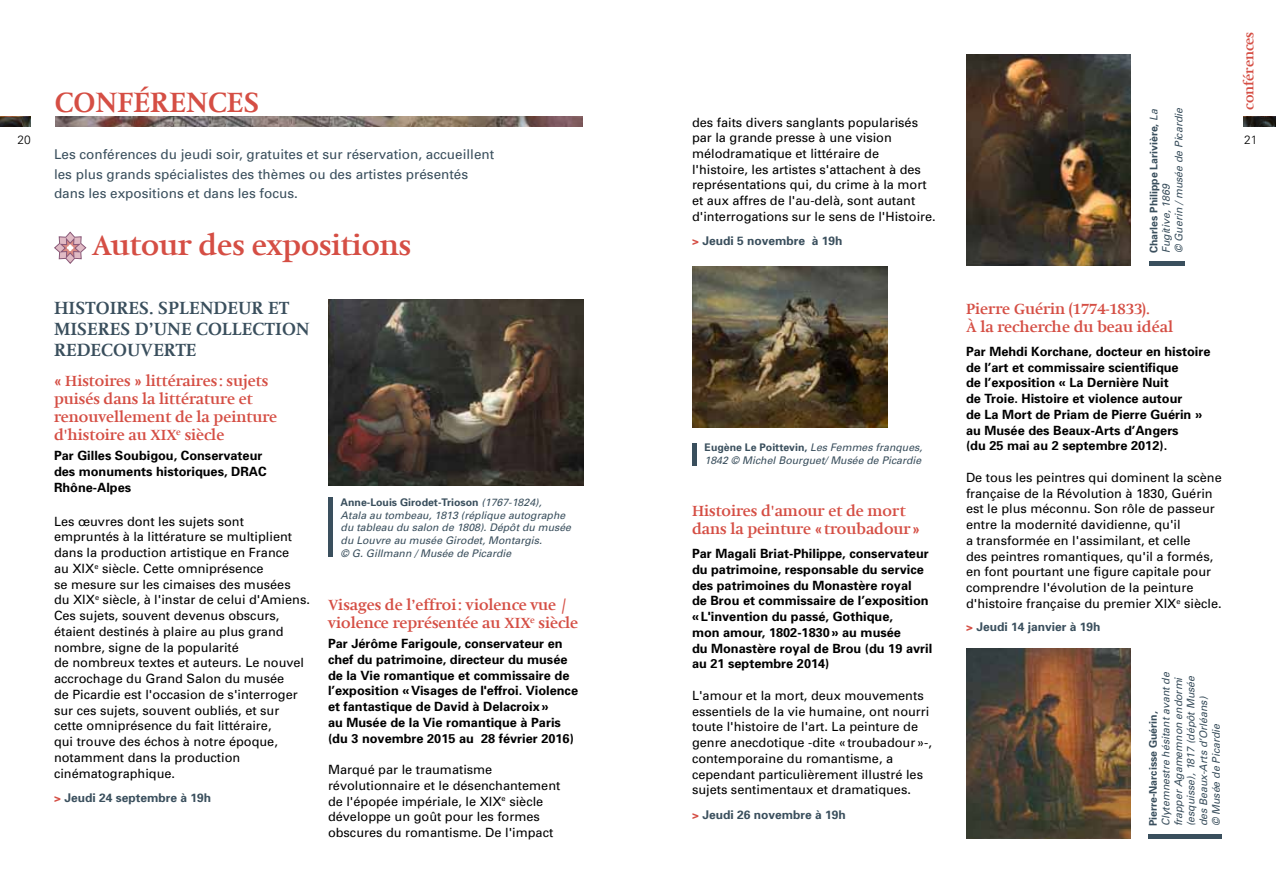
<style>
.page{position:relative;width:1276px;height:893px;background:#fff}
.page>*{position:absolute;margin:0;border:0;box-sizing:border-box;transform-origin:0 0}
.t1{font:700 28.5px "Hollander Com";color:#d54e44}
.t2{font:700 18px/21px "Hollander Com";color:#3a4f5d}
.t3{font:700 15px/18px "Hollander Com";color:#d54e44}
.t4{font:13.5px/19.5px "Univers";color:#3a4f5d}
.t5{font:700 13.5px "Hollander Com";color:#d54e44}
.t6{font:12.75px/15.8px "Univers";color:#000}
.t7{font:700 12.75px/15.8px "Univers";color:#000}
.t8{font:700 12px "Univers";color:#3a4f5d}
.t9{font:300 12px "Univers";color:#000}
.t10{font:italic 10.5px/12.6px "Univers";color:#3a4f5d}
.t11{font:700 10.5px "Univers";color:#3a4f5d}
.s1{font-weight:700;font-style:normal}
.s2{color:#d54e44}
</style>
<div class="page">
<img style="left:0;top:117px;width:31px;height:9px">
<img style="left:1243px;top:117px;width:33px;height:9px">
<img style="left:328px;top:300px;width:256px;height:185px">
<hr style="left:328px;top:498px;width:4px;height:59px;background:#3a4f5d">
<img style="left:692px;top:266px;width:195px;height:161px">
<img style="left:966px;top:54px;width:165px;height:212px">
<img style="left:966px;top:649px;width:164px;height:190px">
<hr style="left:692px;top:443px;width:4px;height:22px;background:#3a4f5d">
<div style="left:1149px;top:261px;width:35px;height:5px;background:#3a4f5d"></div>
<hr style="left:1148px;top:835px;width:73px;height:4px;background:#3a4f5d">
<img style="left:55px;top:117px;width:527px;height:9px">
<svg style="left:54px;top:231px;width:33px;height:33px"></svg>
<p class="t5" style="left:1240px;top:110px;width:79px;rotate:-90deg">conférences</p>
<h1 class="t1" style="left:55px;top:84px;width:203px">conférences</h1>
<p class="t10" style="left:1147px;top:253px;width:147px;rotate:-90deg"><span class="s1">Charles Philippe Larivière,</span> La<br>Fugitive, 1869<br>© Guerin /musée de Picardie</p>
<p class="t6" style="left:692px;top:114px;width:245px">des faits divers sanglants popularisés par la grande presse à une vision mélodramatique et littéraire de l'histoire, les artistes s'attachent à des représentations qui, du crime à la mort et aux affres de l'au-delà, sont autant d'interrogations sur le sens de l'Histoire.</p>
<p class="t8" style="left:692px;top:234px;width:152px"><span class="s2">&gt;</span> Jeudi 5 novembre à 19h</p>
<p class="t9" style="left:18px;top:132px;width:15px">20</p>
<p class="t9" style="left:1244px;top:132px;width:15px">21</p>
<p class="t4" style="left:54px;top:145px;width:442px">Les conférences du jeudi soir, gratuites et sur réservation, accueillent les plus grands spécialistes des thèmes ou des artistes présentés dans les expositions et dans les focus.</p>
<h1 class="t1" style="left:92px;top:226px;width:321px">Autour des expositions</h1>
<h2 class="t2" style="left:54px;top:297px;width:226px">HISTOIRES. SPLENDEUR ET<br>MISERES D’UNE COLLECTION<br>REDECOUVERTE</h2>
<p class="t3" style="left:54px;top:372px;width:225px">« Histoires » littéraires : sujets puisés dans la littérature et renouvellement de la peinture d'histoire au XIX<sup>e</sup> siècle</p>
<p class="t7" style="left:54px;top:448px;width:214px">Par Gilles Soubigou, Conservateur des monuments historiques, DRAC<br>Rhône-Alpes</p>
<p class="t6" style="left:54px;top:513px;width:257px">Les œuvres dont les sujets sont empruntés à la littérature se multiplient dans la production artistique en France<br>au XIX<sup>e</sup> siècle. Cette omniprésence<br>se mesure sur les cimaises des musées<br>du XIX<sup>e</sup> siècle, à l'instar de celui d'Amiens.<br>Ces sujets, souvent devenus obscurs, étaient destinés à plaire au plus grand nombre, signe de la popularité<br>de nombreux textes et auteurs. Le nouvel accrochage du Grand Salon du musée<br>de Picardie est l'occasion de s'interroger sur ces sujets, souvent oubliés, et sur cette omniprésence du fait littéraire,<br>qui trouve des échos à notre époque, notamment dans la production cinématographique.</p>
<p class="t8" style="left:54px;top:791px;width:159px"><span class="s2">&gt;</span> Jeudi 24 septembre à 19h</p>
<p class="t10" style="left:341px;top:496px;width:232px"><span class="s1">Anne-Louis Girodet-Trioson</span> (1767-1824),<br>Atala au tombeau, 1813 (réplique autographe du tableau du salon de 1808). Dépôt du musée du Louvre au musée Girodet, Montargis.<br>© G. Gillmann / Musée de Picardie</p>
<p class="t3" style="left:328px;top:596px;width:252px">Visages de l’effroi: violence vue / violence représentée au XIX<sup>e</sup> siècle</p>
<p class="t7" style="left:328px;top:636px;width:252px">Par Jérôme Farigoule, conservateur en chef du patrimoine, directeur du musée de la Vie romantique et commissaire de l’exposition «Visages de l'effroi. Violence et fantastique de David à Delacroix»<br>au Musée de la Vie romantique à Paris (du 3 novembre 2015 au 28 février 2016)</p>
<p class="t6" style="left:328px;top:762px;width:234px">Marqué par le traumatisme révolutionnaire et le désenchantement de l'épopée impériale, le XIX<sup>e</sup> siècle développe un goût pour les formes obscures du romantisme. De l'impact</p>
<p class="t10" style="left:704px;top:441px;width:219px"><span class="s1">Eugène Le Poittevin,</span> Les Femmes franques,<br>1842 © Michel Bourguet/ Musée de Picardie</p>
<p class="t3" style="left:692px;top:502px;width:229px">Histoires d'amour et de mort dans la peinture «troubadour »</p>
<p class="t7" style="left:692px;top:546px;width:242px">Par Magali Briat-Philippe, conservateur du patrimoine, responsable du service des patrimoines du Monastère royal<br>de Brou et commissaire de l’exposition «L'invention du passé, Gothique,<br>mon amour, 1802-1830» au musée<br>du Monastère royal de Brou (du 19 avril au 21 septembre 2014)</p>
<p class="t6" style="left:692px;top:688px;width:241px">L'amour et la mort, deux mouvements essentiels de la vie humaine, ont nourri toute l'histoire de l'art. La peinture de genre anecdotique -dite «troubadour»-, contemporaine du romantisme, a cependant particulièrement illustré les sujets sentimentaux et dramatiques.</p>
<p class="t8" style="left:692px;top:807px;width:155px"><span class="s2">&gt;</span> Jeudi 26 novembre à 19h</p>
<p class="t3" style="left:966px;top:299px;width:209px">Pierre Guérin (1774-1833).<br>À la recherche du beau idéal</p>
<p class="t7" style="left:966px;top:343px;width:246px">Par Mehdi Korchane, docteur en histoire de l’art et commissaire scientifique<br>de l’exposition « La Dernière Nuit<br>de Troie. Histoire et violence autour<br>de La Mort de Priam de Pierre Guérin » au Musée des Beaux-Arts d’Angers<br>(du 25 mai au 2 septembre 2012).</p>
<p class="t6" style="left:966px;top:469px;width:257px">De tous les peintres qui dominent la scène française de la Révolution à 1830, Guérin est le plus méconnu. Son rôle de passeur entre la modernité davidienne, qu'il<br>a transformée en l'assimilant, et celle<br>des peintres romantiques, qu'il a formés, en font pourtant une figure capitale pour comprendre l'évolution de la peinture d'histoire française du premier XIX<sup>e</sup> siècle.</p>
<p class="t8" style="left:966px;top:619px;width:136px"><span class="s2">&gt;</span> Jeudi 14 janvier à 19h</p>
<p class="t10" style="left:1159px;top:826px;width:156px;rotate:-90deg">Clytemnestre hésitant avant de frapper Agamemnon endormi (esquisse), 1817 (dépôt Musée des Beaux-Arts d’Orléans)<br>© Musée de Picardie</p>
<p class="t11" style="left:1146px;top:826px;width:116px;rotate:-90deg">Pierre-Narcisse Guérin,</p>
</div>
